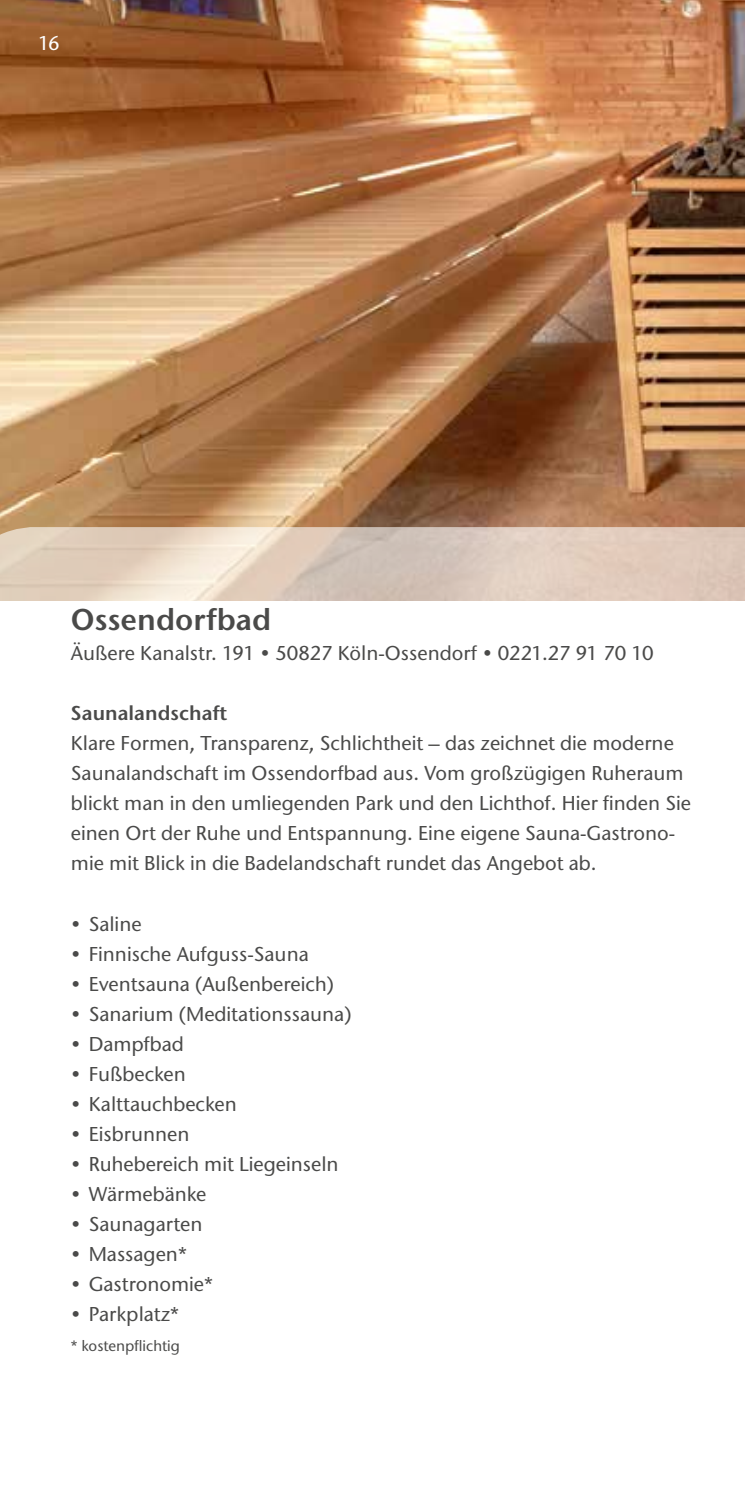
<style>
.page{position:relative;width:745px;height:1489px;background:#fff}
.page>*{position:absolute;margin:0;border:0;box-sizing:border-box;transform-origin:0 0}
.t1{font:600 30px "Stone Sans ITC Pro";color:#4a4a49}
.t2{font:500 20px/30px "Stone Sans ITC Std";color:#4a4a49}
.t3{font:600 20px "Stone Sans ITC Pro";color:#4a4a49}
.t4{font:500 20px "Stone Sans ITC Std";color:#fff}
.t5{font:500 15px "Stone Sans ITC Std";color:#4a4a49}
.s1{font-family:"Stone Sans ITC Pro";font-weight:600}
</style>
<div class="page">
<img style="left:0;top:0;width:744px;height:527px">
<svg style="left:0;top:527px;width:744px;height:74px;background:#dfcdbe"></svg>
<p class="t4" style="left:38px;top:31px;width:23px">16</p>
<h1 class="t1" style="left:71px;top:601px;width:202px">Ossendorfbad</h1>
<p class="t2" style="left:71px;top:638px;width:584px">Äußere Kanalstr. 191 <span class="s1">•</span> 50827 Köln-Ossendorf <span class="s1">•</span> 0221.27 91 70 10</p>
<p class="t3" style="left:71px;top:700px;width:158px">Saunalandschaft</p>
<p class="t2" style="left:71px;top:728px;width:621px">Klare Formen, Transparenz, Schlichtheit – das zeichnet die moderne Saunalandschaft im Ossendorfbad aus. Vom großzügigen Ruheraum blickt man in den umliegenden Park und den Lichthof. Hier finden Sie einen Ort der Ruhe und Entspannung. Eine eigene Sauna-Gastrono&shy;mie mit Blick in die Badelandschaft rundet das Angebot ab.</p>
<p class="t2" style="left:71px;top:908px;width:72px">• Saline</p>
<p class="t2" style="left:71px;top:938px;width:239px">• Finnische Aufguss-Sauna</p>
<p class="t2" style="left:71px;top:968px;width:264px">• Eventsauna (Außenbereich)</p>
<p class="t2" style="left:71px;top:998px;width:282px">• Sanarium (Meditationssauna)</p>
<p class="t2" style="left:71px;top:1028px;width:114px">• Dampfbad</p>
<p class="t2" style="left:71px;top:1058px;width:116px">• Fußbecken</p>
<p class="t2" style="left:71px;top:1088px;width:167px">• Kalttauchbecken</p>
<p class="t2" style="left:71px;top:1118px;width:120px">• Eisbrunnen</p>
<p class="t2" style="left:71px;top:1148px;width:269px">• Ruhebereich mit Liegeinseln</p>
<p class="t2" style="left:71px;top:1178px;width:137px">• Wärmebänke</p>
<p class="t2" style="left:71px;top:1208px;width:133px">• Saunagarten</p>
<p class="t2" style="left:71px;top:1238px;width:117px">• Massagen*</p>
<p class="t2" style="left:71px;top:1268px;width:143px">• Gastronomie*</p>
<p class="t2" style="left:71px;top:1298px;width:109px">• Parkplatz*</p>
<p class="t5" style="left:71px;top:1336px;width:110px">* kostenpflichtig</p>
</div>
